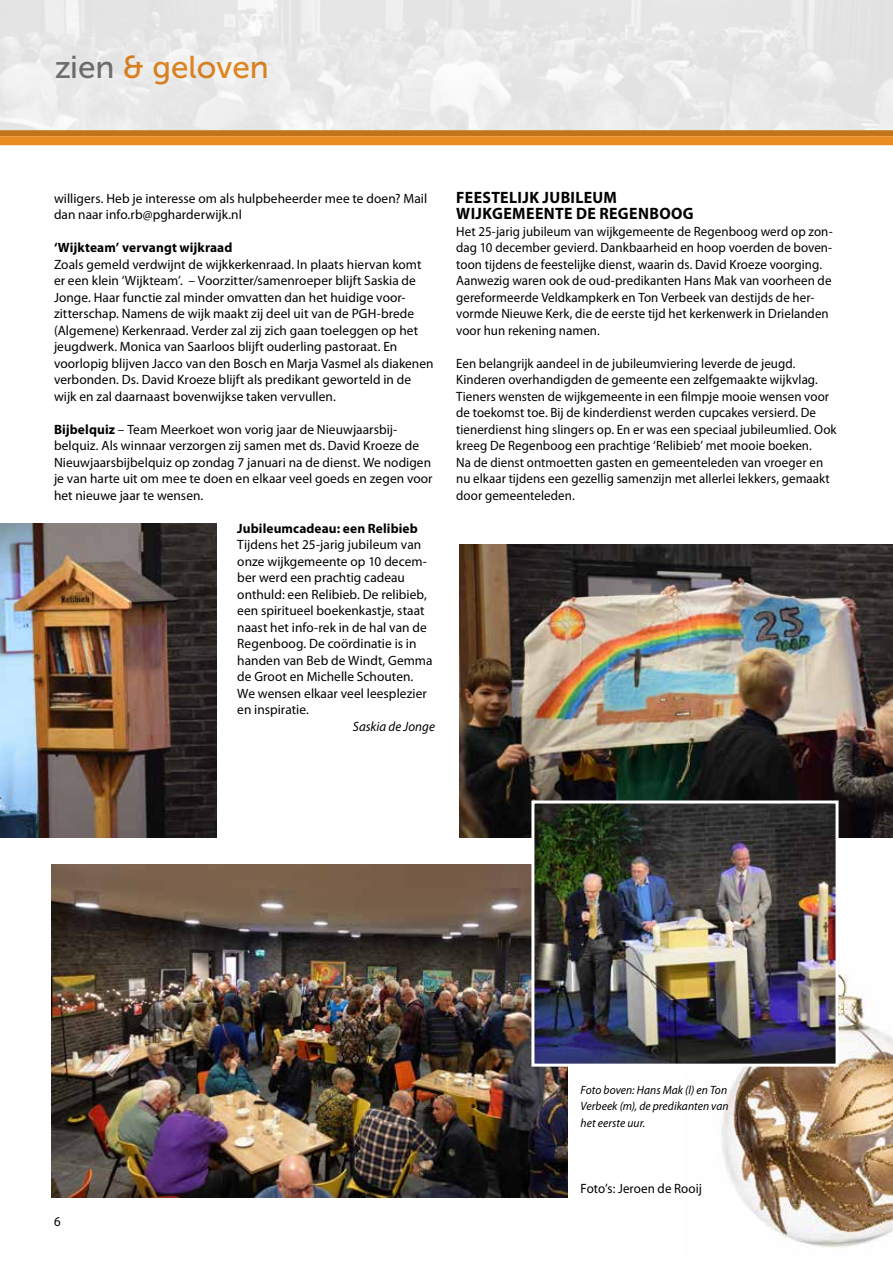
<style>
.page{position:relative;width:893px;height:1263px;background:#fff}
.page>*{position:absolute;margin:0;border:0;box-sizing:border-box;transform-origin:0 0}
.t1{font:31.5px "Museo Sans 500";color:#eb8c23}
.t2{font:700 16.5px/16.5px "Myriad Pro";letter-spacing:.025em;color:#000;scale:.96 1}
.t3{font:13.5px/16.5px "Myriad Pro";letter-spacing:.005em;color:#000}
.t4{font:13.5px/16.5px "Myriad Pro";letter-spacing:.005em;color:#000;scale:.96 1}
.t5{font:700 13.5px "Myriad Pro";letter-spacing:.01em;color:#000}
.t6{font:italic 13.5px "Myriad Pro";color:#000;scale:.96 1}
.t7{font:13.5px "Myriad Pro";letter-spacing:.005em;color:#000;scale:.95 1}
.t8{font:italic 12px/16.5px "Myriad Pro";letter-spacing:.005em;color:#000;text-align:justify;scale:.96 1}
.s1{color:#77787b}
.s2{font-weight:700}
</style>
<div class="page">
<img style="left:721px;top:956px;width:172px;height:293px">
<img style="left:459px;top:544px;width:434px;height:293px">
<div style="left:0;top:130px;width:893px;height:6px;background:#c2741b"></div>
<div style="left:0;top:136px;width:893px;height:9px;background:#eb8c23"></div>
<img style="left:0;top:524px;width:216px;height:313px">
<img style="left:51px;top:864px;width:516px;height:333px">
<img style="left:535px;top:804px;width:299px;height:259px">
<div style="left:531px;top:800px;width:307px;height:267px;border:3px solid #fff"></div>
<h1 class="t1" style="left:54px;top:50px;width:216px"><span class="s1">zien</span> &amp; geloven</h1>
<p class="t3" style="left:54px;top:190px;width:375px">willigers. Heb je interesse om als hulpbeheerder mee te doen? Mail dan naar info.rb@pgharderwijk.nl</p>
<p class="t5" style="left:54px;top:239px;width:180px">‘Wijkteam’ vervangt wijkraad</p>
<p class="t3" style="left:54px;top:255px;width:381px">Zoals gemeld verdwijnt de wijkkerkenraad. In plaats hiervan komt er een klein ‘Wijkteam’. – Voorzitter/samenroeper blijft Saskia de Jonge. Haar functie zal minder omvatten dan het huidige voor&shy;zitterschap. Namens de wijk maakt zij deel uit van de PGH-brede (Algemene) Kerkenraad. Verder zal zij zich gaan toeleggen op het jeugdwerk. Monica van Saarloos blijft ouderling pastoraat. En voorlopig blijven Jacco van den Bosch en Marja Vasmel als diakenen verbonden. Ds. David Kroeze blijft als predikant geworteld in de wijk en zal daarnaast bovenwijkse taken vervullen.</p>
<p class="t3" style="left:54px;top:420px;width:380px"><span class="s2">Bijbelquiz</span> – Team Meerkoet won vorig jaar de Nieuwjaarsbij&shy;belquiz. Als winnaar verzorgen zij samen met ds. David Kroeze de Nieuwjaarsbijbelquiz op zondag 7 januari na de dienst. We nodigen je van harte uit om mee te doen en elkaar veel goeds en zegen voor het nieuwe jaar te wensen.</p>
<p class="t5" style="left:237px;top:519px;width:182px">Jubileumcadeau: een Relibieb</p>
<p class="t3" style="left:237px;top:536px;width:197px">Tijdens het 25-jarig jubileum van onze wijkgemeente op 10 decem&shy;ber werd een prachtig cadeau onthuld: een Relibieb. De relibieb, een spiritueel boekenkastje, staat naast het info-rek in de hal van de<br>Regenboog. De coördinatie is in handen van Beb de Windt, Gemma de Groot en Michelle Schouten.<br>We wensen elkaar veel leesplezier en inspiratie.</p>
<p class="t6" style="left:353px;top:718px;width:87px">Saskia de Jonge</p>
<p class="t2" style="left:456px;top:188px;width:249px">Feestelijk jubileum wijkgemeente de Regenboog</p>
<p class="t4" style="left:456px;top:223px;width:394px">Het 25-jarig jubileum van wijkgemeente de Regenboog werd op zon&shy;dag 10 december gevierd. Dankbaarheid en hoop voerden de boven&shy;toon tijdens de feestelijke dienst, waarin ds. David Kroeze voorging.<br>Aanwezig waren ook de oud-predikanten Hans Mak van voorheen de gereformeerde Veldkampkerk en Ton Verbeek van destijds de her&shy;vormde Nieuwe Kerk, die de eerste tijd het kerkenwerk in Drielanden voor hun rekening namen.</p>
<p class="t4" style="left:456px;top:355px;width:398px">Een belangrijk aandeel in de jubileumviering leverde de jeugd.<br>Kinderen overhandigden de gemeente een zelfgemaakte wijkvlag.<br>Tieners wensten de wijkgemeente in een filmpje mooie wensen voor de toekomst toe. Bij de kinderdienst werden cupcakes versierd. De tienerdienst hing slingers op. En er was een speciaal jubileumlied. Ook kreeg De Regenboog een prachtige ‘Relibieb’ met mooie boeken.<br>Na de dienst ontmoetten gasten en gemeenteleden van vroeger en nu elkaar tijdens een gezellig samenzijn met allerlei lekkers, gemaakt door gemeenteleden.</p>
<p class="t7" style="left:54px;top:1213px;width:8px">6</p>
<p class="t8" style="left:580px;top:1081px;width:156px">Foto boven: Hans Mak (l) en Ton Verbeek (m), de predikanten van het eerste uur.</p>
<p class="t4" style="left:580px;top:1180px;width:128px">Foto’s: Jeroen de Rooij</p>
</div>
